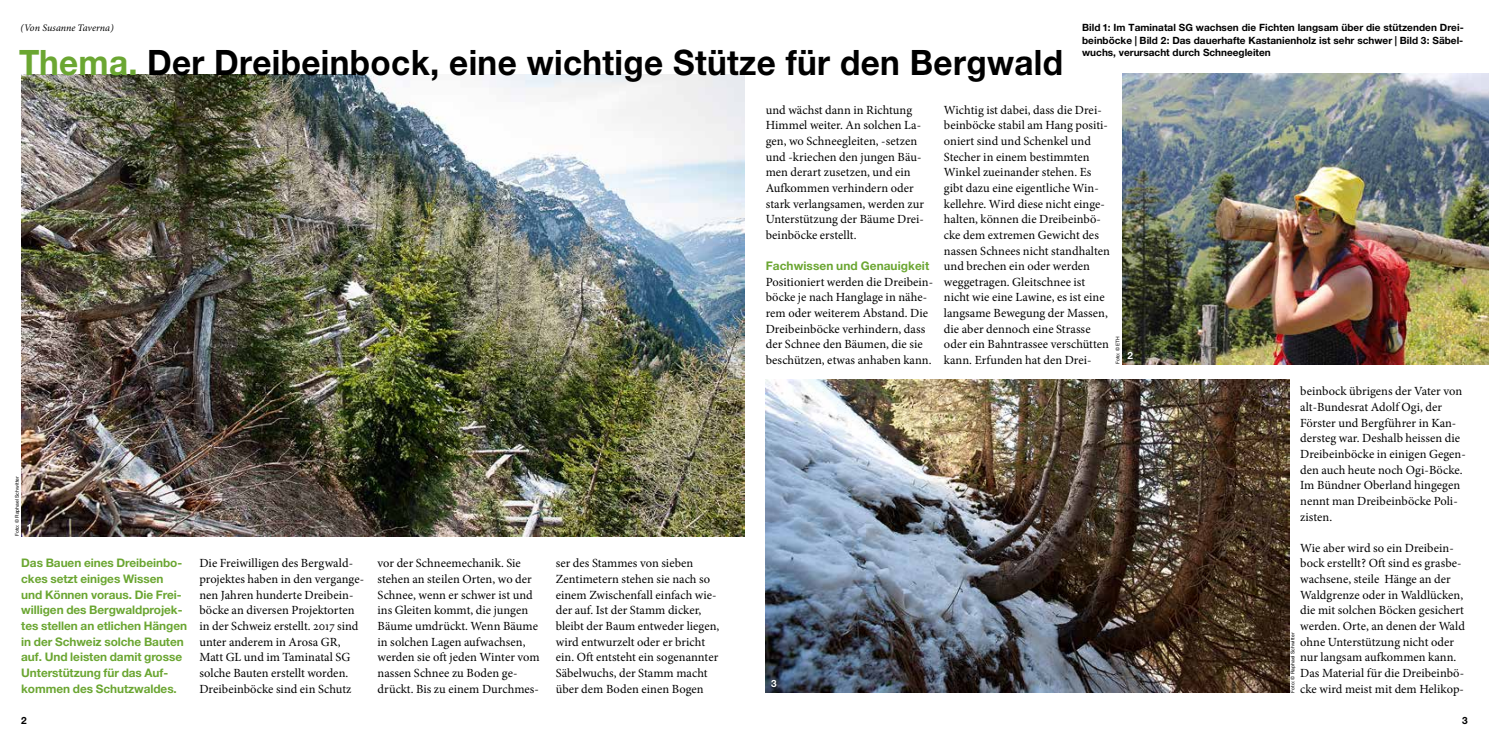
<style>
.page{position:relative;width:1489px;height:745px;background:#fff}
.page>*{position:absolute;margin:0;border:0;box-sizing:border-box;transform-origin:0 0}
.t1{font:700 35px "Helvetica Neue LT Std";letter-spacing:.01em;color:#000;scale:.95 1}
.t2{font:12.38px/15.6px "Minion Pro";letter-spacing:.005em;color:#000}
.t3{font:700 11.88px "Helvetica Neue LT Std";letter-spacing:.005em;color:#6ba632}
.t4{font:700 11.75px/15.6px "Helvetica Neue LT Std";letter-spacing:-.005em;color:#6ba632}
.t5{font:700 10px/12.5px "Helvetica Neue LT Std";color:#000;text-align:justify}
.t6{font:italic 10px "Minion Pro";color:#000}
.t7{font:700 10px "Helvetica Neue LT Std";color:#fff}
.t8{font:5px "Helvetica Neue LT Std";letter-spacing:.01em;color:#000}
.s1{color:#6ba632}
.s2{font-family:"Minion MM SC 367 585 11"}
</style>
<div class="page">
<img style="left:1122px;top:74px;width:366px;height:290px">
<img style="left:21px;top:74px;width:723px;height:462px">
<img style="left:765px;top:379px;width:524px;height:313px">
<div style="left:27px;top:523px;width:6px;height:10px;background:#000;opacity:.75"></div>
<div style="left:1126px;top:351px;width:9px;height:10px;background:#000;opacity:.75"></div>
<div style="left:771px;top:679px;width:8px;height:10px;background:#000;opacity:.75"></div>
<p class="t6" style="left:21px;top:21px;width:95px">(Von Susanne Taverna)</p>
<h1 class="t1" style="left:19px;top:40px;width:1100px"><span class="s1">Thema.</span> Der Dreibeinbock, eine wichtige Stütze für den Bergwald</h1>
<p class="t5" style="left:1082px;top:21px;width:383px">Bild 1: Im Taminatal SG wachsen die Fichten langsam über die stützenden Drei&shy;beinböcke | Bild 2: Das dauerhafte Kastanienholz ist sehr schwer | Bild 3: Säbel&shy;wuchs, verursacht durch Schneegleiten</p>
<p class="t8" style="left:14px;top:536px;width:61px;rotate:-90deg">Foto: © Raphael Schwitter</p>
<p class="t7" style="left:27px;top:521px;width:7px">1</p>
<p class="t4" style="left:21px;top:554px;width:167px">Das Bauen eines Dreibeinbo&shy;ckes setzt einiges Wissen und Können voraus. Die Frei&shy;willigen des Bergwaldprojek&shy;tes stellen an etlichen Hängen in der Schweiz solche Bauten auf. Und leisten damit grosse<br>Unterstützung für das Auf&shy;kommen des Schutzwaldes.</p>
<p class="t2" style="left:199px;top:555px;width:166px">Die Freiwilligen des Bergwald&shy;projektes haben in den vergange&shy;nen Jahren hunderte Dreibein&shy;böcke an diversen Projektorten in der Schweiz erstellt. <span class="s2">2017</span> sind unter anderem in Arosa GR,<br>Matt GL und im Taminatal SG solche Bauten erstellt worden.<br>Dreibeinböcke sind ein Schutz</p>
<p class="t2" style="left:377px;top:555px;width:164px">vor der Schneemechanik. Sie stehen an steilen Orten, wo der<br>Schnee, wenn er schwer ist und ins Gleiten kommt, die jungen<br>Bäume umdrückt. Wenn Bäume in solchen Lagen aufwachsen, werden sie oft jeden Winter vom nassen Schnee zu Boden ge&shy;drückt. Bis zu einem Durchmes-</p>
<p class="t2" style="left:555px;top:555px;width:165px">ser des Stammes von sieben<br>Zentimetern stehen sie nach so einem Zwischenfall einfach wie&shy;der auf. Ist der Stamm dicker, bleibt der Baum entweder liegen, wird entwurzelt oder er bricht ein. Oft entsteht ein sogenannter<br>Säbelwuchs, der Stamm macht über dem Boden einen Bogen</p>
<p class="t2" style="left:765px;top:102px;width:160px">und wächst dann in Richtung<br>Himmel weiter. An solchen La&shy;gen, wo Schneegleiten, -setzen und -kriechen den jungen Bäu&shy;men derart zusetzen, und ein<br>Aufkommen verhindern oder stark verlangsamen, werden zur<br>Unterstützung der Bäume Drei&shy;beinböcke erstellt.</p>
<p class="t3" style="left:765px;top:258px;width:165px">Fachwissen und Genauigkeit</p>
<p class="t2" style="left:765px;top:274px;width:169px">Positioniert werden die Dreibein&shy;böcke je nach Hanglage in nähe&shy;rem oder weiterem Abstand. Die<br>Dreibeinböcke verhindern, dass der Schnee den Bäumen, die sie beschützen, etwas anhaben kann.</p>
<p class="t2" style="left:943px;top:102px;width:167px">Wichtig ist dabei, dass die Drei&shy;beinböcke stabil am Hang positi&shy;oniert sind und Schenkel und<br>Stecher in einem bestimmten<br>Winkel zueinander stehen. Es gibt dazu eine eigentliche Win&shy;kellehre. Wird diese nicht einge&shy;halten, können die Dreibeinbö&shy;cke dem extremen Gewicht des nassen Schnees nicht standhalten und brechen ein oder werden weggetragen. Gleitschnee ist nicht wie eine Lawine, es ist eine langsame Bewegung der Massen, die aber dennoch eine Strasse oder ein Bahntrassee verschütten kann. Erfunden hat den Drei-</p>
<p class="t8" style="left:1114px;top:364px;width:29px;rotate:-90deg">Foto: © ETH</p>
<p class="t7" style="left:1127px;top:349px;width:7px">2</p>
<p class="t7" style="left:771px;top:677px;width:7px">3</p>
<p class="t2" style="left:1300px;top:383px;width:167px">beinbock übrigens der Vater von alt-Bundesrat Adolf Ogi, der<br>Förster und Bergführer in Kan&shy;dersteg war. Deshalb heissen die<br>Dreibeinböcke in einigen Gegen&shy;den auch heute noch Ogi-Böcke.<br>Im Bündner Oberland hingegen nennt man Dreibeinböcke Poli&shy;zisten.</p>
<p class="t2" style="left:1300px;top:539px;width:166px">Wie aber wird so ein Dreibein&shy;bock erstellt? Oft sind es grasbe&shy;wachsene, steile Hänge an der<br>Waldgrenze oder in Waldlücken, die mit solchen Böcken gesichert werden. Orte, an denen der Wald ohne Unterstützung nicht oder nur langsam aufkommen kann.<br>Das Material für die Dreibeinbö-</p>
<p class="t8" style="left:1289px;top:692px;width:61px;rotate:-90deg">Foto: © Raphael Schwitter</p>
<p class="t2" style="left:1300px;top:680px;width:165px">cke wird meist mit dem Helikop-</p>
<p class="t5" style="left:21px;top:713px;width:7px">2</p>
<p class="t5" style="left:1461px;top:713px;width:7px">3</p>
</div>
